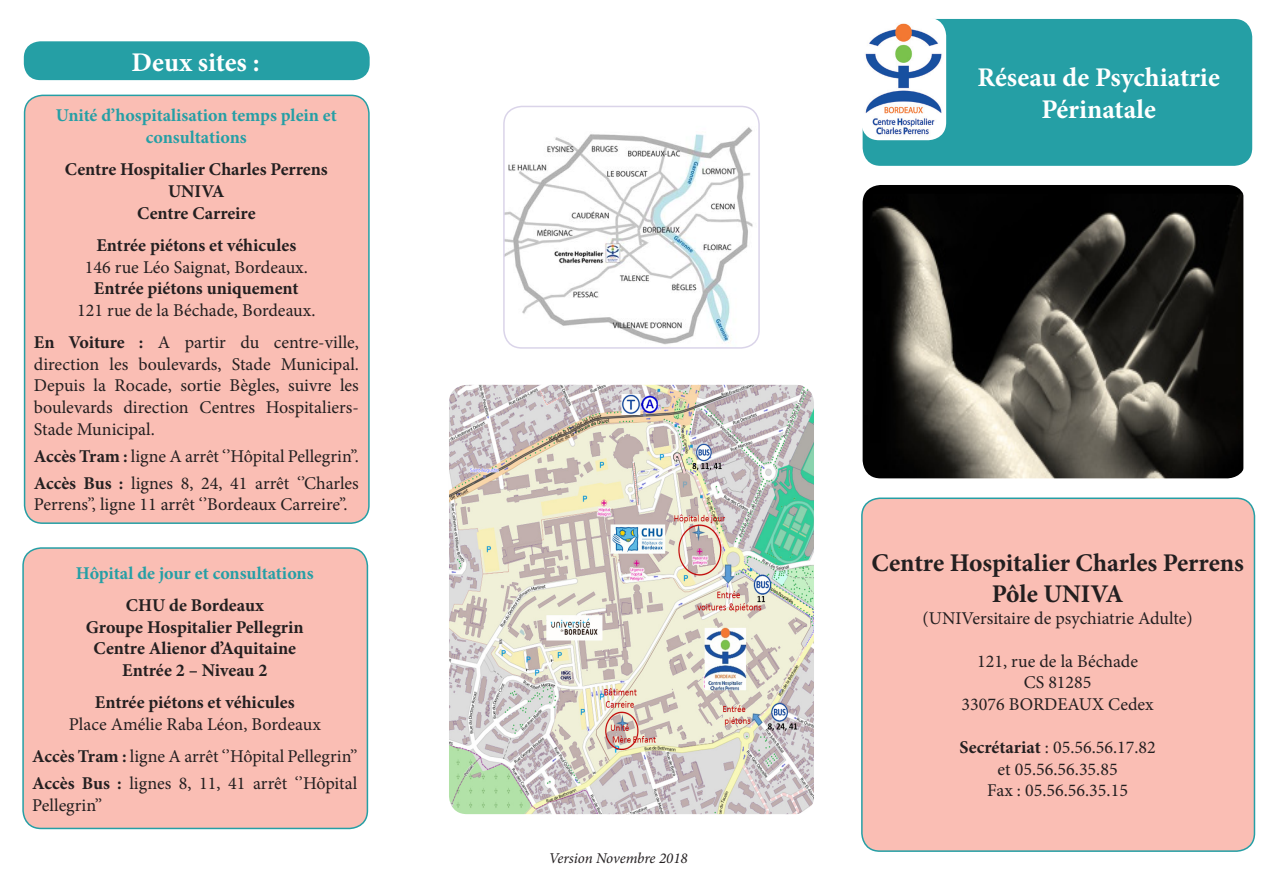
<style>
.page{position:relative;width:1263px;height:893px;background:#fff}
.page>*{position:absolute;margin:0;border:0;box-sizing:border-box;transform-origin:0 0}
.t1{font:700 27px/32.4px "Minion Pro";color:#fff;text-align:center}
.t2{font:700 25.5px "Minion Pro";color:#231f20}
.t3{font:18px/21.6px "Minion Pro";color:#231f20}
.t4{font:700 18px "Minion Pro";color:#231f20}
.t5{font:700 18px "Minion Pro";color:#259fa5}
.t6{font:italic 15px "Minion Pro";letter-spacing:-.005em;color:#231f20}
.s1{font-weight:700}
</style>
<div class="page">
<div style="left:863px;top:19px;width:389px;height:147px;background:#259fa5;border-radius:18px"></div>
<img style="left:862px;top:19px;width:84px;height:121px">
<img style="left:863px;top:185px;width:381px;height:293px">
<div style="left:862px;top:498px;width:392px;height:353px;background:#fabeb4;border-radius:18px"></div>
<div style="left:861px;top:497px;width:394px;height:355px;border:2px solid #259fa5;border-radius:18px"></div>
<div style="left:24px;top:41px;width:346px;height:39px;background:#259fa5;border-radius:16px"></div>
<div style="left:25px;top:95px;width:344px;height:428px;background:#fabeb4;border-radius:18px"></div>
<div style="left:24px;top:95px;width:346px;height:429px;border:2px solid #259fa5;border-radius:18px"></div>
<div style="left:23px;top:548px;width:344px;height:280px;background:#fabeb4;border-radius:18px"></div>
<div style="left:22px;top:547px;width:346px;height:282px;border:2px solid #259fa5;border-radius:18px"></div>
<img style="left:449px;top:385px;width:365px;height:429px">
<img style="left:504px;top:106px;width:253px;height:240px">
<div style="left:503px;top:106px;width:257px;height:243px;border:2px solid #dad4e9;border-radius:18px"></div>
<p class="t1" style="left:132px;top:45px;width:130px">Deux sites :</p>
<p class="t5" style="left:56px;top:103px;width:283px">Unité d’hospitalisation temps plein et</p>
<p class="t5" style="left:146px;top:125px;width:103px">consultations</p>
<p class="t4" style="left:65px;top:157px;width:264px">Centre Hospitalier Charles Perrens</p>
<p class="t4" style="left:168px;top:179px;width:58px">UNIVA</p>
<p class="t4" style="left:137px;top:200px;width:120px">Centre Carreire</p>
<p class="t4" style="left:96px;top:233px;width:201px">Entrée piétons et véhicules</p>
<p class="t3" style="left:85px;top:256px;width:224px">146 rue Léo Saignat, Bordeaux.</p>
<p class="t4" style="left:94px;top:276px;width:206px">Entrée piétons uniquement</p>
<p class="t3" style="left:77px;top:299px;width:240px">121 rue de la Béchade, Bordeaux.</p>
<p class="t3" style="left:34px;top:332px;width:327px;text-align:justify"><span class="s1">En Voiture :</span> A partir du centre-ville, direction les boulevards, Stade Municipal.<br>Depuis la Rocade, sortie Bègles, suivre les boulevards direction Centres Hospitaliers-Stade Municipal.</p>
<p class="t3" style="left:34px;top:445px;width:326px"><span class="s1">Accès Tram :</span> ligne A arrêt ‘’Hôpital Pellegrin’’.</p>
<p class="t3" style="left:34px;top:472px;width:326px"><span class="s1">Accès Bus :</span> lignes 8, 24, 41 arrêt ‘’Charles<br>Perrens’’, ligne 11 arrêt ‘’Bordeaux Carreire’’.</p>
<p class="t5" style="left:76px;top:560px;width:239px">Hôpital de jour et consultations</p>
<p class="t4" style="left:126px;top:593px;width:139px">CHU de Bordeaux</p>
<p class="t4" style="left:86px;top:614px;width:219px">Groupe Hospitalier Pellegrin</p>
<p class="t4" style="left:94px;top:636px;width:204px">Centre Alienor d’Aquitaine</p>
<p class="t4" style="left:122px;top:657px;width:147px">Entrée 2 – Niveau 2</p>
<p class="t4" style="left:95px;top:690px;width:201px">Entrée piétons et véhicules</p>
<p class="t3" style="left:69px;top:713px;width:253px">Place Amélie Raba Léon, Bordeaux</p>
<p class="t3" style="left:32px;top:746px;width:326px"><span class="s1">Accès Tram :</span> ligne A arrêt ‘’Hôpital Pellegrin’’</p>
<p class="t3" style="left:32px;top:773px;width:326px"><span class="s1">Accès Bus :</span> lignes 8, 11, 41 arrêt ‘’Hôpital<br>Pellegrin’’</p>
<p class="t6" style="left:549px;top:848px;width:140px">Version Novembre 2018</p>
<p class="t1" style="left:977px;top:61px;width:244px">Réseau de Psychiatrie<br>Périnatale</p>
<p class="t2" style="left:871px;top:545px;width:374px">Centre Hospitalier Charles Perrens</p>
<p class="t2" style="left:992px;top:576px;width:133px">Pôle UNIVA</p>
<p class="t3" style="left:922px;top:607px;width:272px">(UNIVersitaire de psychiatrie Adulte)</p>
<p class="t3" style="left:977px;top:650px;width:162px">121, rue de la Béchade</p>
<p class="t3" style="left:1024px;top:672px;width:69px">CS 81285</p>
<p class="t3" style="left:961px;top:694px;width:194px">33076 BORDEAUX Cedex</p>
<p class="t3" style="left:959px;top:737px;width:198px"><span class="s1">Secrétariat</span> : 05.56.56.17.82</p>
<p class="t3" style="left:998px;top:758px;width:122px">et 05.56.56.35.85</p>
<p class="t3" style="left:987px;top:780px;width:142px">Fax : 05.56.56.35.15</p>
</div>
